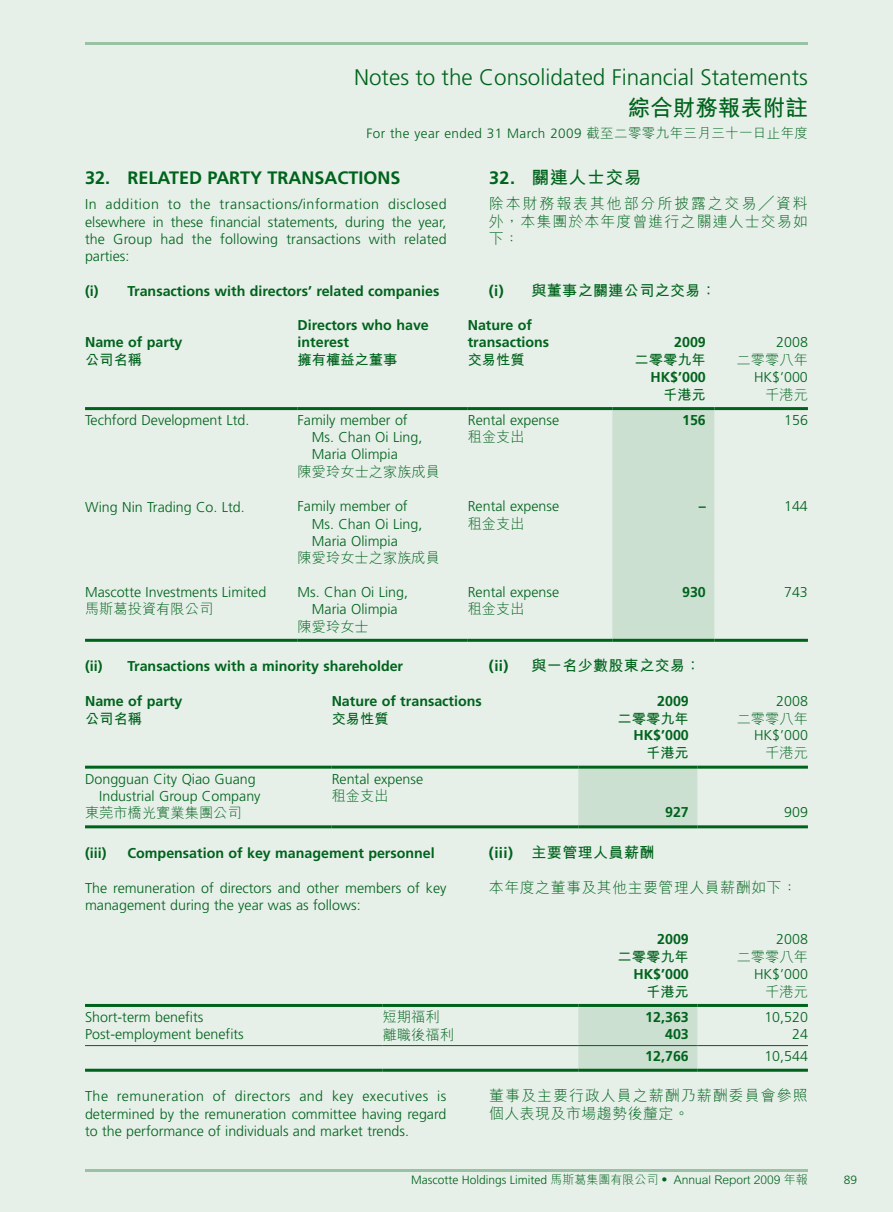
<style>
.page{position:relative;width:893px;height:1212px;background:#e6efe8}
.page>*{position:absolute;margin:0;border:0;box-sizing:border-box;transform-origin:0 0}
.t1{font:300 22.5px "Frutiger LT Std";color:#00631c}
.t2{font:700 22.5px "M Hei HK";color:#00631c}
.t3{font:700 18px "Frutiger LT Std";color:#00631c}
.t4{font:700 18px "M Hei HK";letter-spacing:.03em;color:#00631c}
.t5{font:300 15px/17.2px "M Hei HK";letter-spacing:.065em;color:#00631c;text-align:justify}
.t6{font:700 15px "M Hei HK";letter-spacing:.03em;color:#00631c}
.t7{font:300 15px "M Hei HK";letter-spacing:.03em;color:#00631c}
.t8{font:300 14.25px/17.2px "Frutiger LT Std";color:#00631c}
.t9{font:700 14.25px/17.2px "Frutiger LT Std";color:#00631c}
.t10{font:300 14.25px "M Hei HK";color:#00631c}
.t11{font:700 14.25px "M Hei HK";color:#00631c}
.t12{font:300 13.5px "Frutiger LT Std";letter-spacing:.03em;color:#00631c}
.t13{font:300 12px "M Hei HK";color:#00631c}
.t14{font:300 12px "Frutiger LT Std";color:#00631c}
.s1{font-family:"M Hei HK"}
.s2{font-family:"Frutiger LT Std"}
</style>
<div class="page">
<hr style="left:85px;top:43px;width:723px;height:2px;background:#99c1a4">
<hr style="left:85px;top:1169px;width:723px;height:2px;background:#99c1a4">
<div style="left:612px;top:410px;width:102px;height:229px;background:#cce0d2"></div>
<hr style="left:85px;top:407px;width:213px;height:3px;background:#00631c">
<hr style="left:298px;top:407px;width:170px;height:3px;background:#00631c">
<hr style="left:468px;top:407px;width:144px;height:3px;background:#00631c">
<hr style="left:612px;top:407px;width:102px;height:3px;background:#00631c">
<hr style="left:714px;top:407px;width:94px;height:3px;background:#00631c">
<hr style="left:85px;top:639px;width:213px;height:3px;background:#00631c">
<hr style="left:298px;top:639px;width:170px;height:3px;background:#00631c">
<hr style="left:468px;top:639px;width:144px;height:3px;background:#00631c">
<hr style="left:612px;top:639px;width:102px;height:3px;background:#00631c">
<hr style="left:714px;top:639px;width:94px;height:3px;background:#00631c">
<div style="left:578px;top:769px;width:119px;height:56px;background:#cce0d2"></div>
<hr style="left:85px;top:766px;width:247px;height:3px;background:#00631c">
<hr style="left:332px;top:766px;width:246px;height:3px;background:#00631c">
<hr style="left:578px;top:766px;width:119px;height:3px;background:#00631c">
<hr style="left:697px;top:766px;width:111px;height:3px;background:#00631c">
<hr style="left:85px;top:825px;width:247px;height:3px;background:#00631c">
<hr style="left:332px;top:825px;width:246px;height:3px;background:#00631c">
<hr style="left:578px;top:825px;width:119px;height:3px;background:#00631c">
<hr style="left:697px;top:825px;width:111px;height:3px;background:#00631c">
<div style="left:578px;top:1007px;width:119px;height:62px;background:#cce0d2"></div>
<hr style="left:85px;top:1004px;width:298px;height:3px;background:#00631c">
<hr style="left:383px;top:1004px;width:195px;height:3px;background:#00631c">
<hr style="left:578px;top:1004px;width:119px;height:3px;background:#00631c">
<hr style="left:697px;top:1004px;width:111px;height:3px;background:#00631c">
<hr style="left:85px;top:1045px;width:298px;height:1px;background:#00631c">
<hr style="left:383px;top:1045px;width:195px;height:1px;background:#00631c">
<hr style="left:578px;top:1045px;width:119px;height:1px;background:#00631c">
<hr style="left:697px;top:1045px;width:111px;height:1px;background:#00631c">
<hr style="left:85px;top:1069px;width:298px;height:3px;background:#00631c">
<hr style="left:383px;top:1069px;width:195px;height:3px;background:#00631c">
<hr style="left:578px;top:1069px;width:119px;height:3px;background:#00631c">
<hr style="left:697px;top:1069px;width:111px;height:3px;background:#00631c">
<h1 class="t1" style="left:354px;top:64px;width:455px">Notes to the Consolidated Financial Statements</h1>
<h1 class="t2" style="left:628px;top:91px;width:181px">綜合財務報表附註</h1>
<p class="t12" style="left:366px;top:126px;width:443px">For the year ended 31 March 2009 <span class="s1">截至二零零九年三月三十一日止年度</span></p>
<p class="t4" style="left:489px;top:164px;width:155px"><span class="s2">32.</span> 關連人士交易</p>
<p class="t5" style="left:489px;top:195px;width:321px">除本財務報表其他部分所披露之交易╱資料外，本集團於本年度曾進行之關連人士交易如下：</p>
<p class="t6" style="left:489px;top:279px;width:229px"><span class="s2">(i)</span> 與董事之關連公司之交易：</p>
<p class="t3" style="left:85px;top:167px;width:317px">32. RELATED PARTY TRANSACTIONS</p>
<p class="t8" style="left:85px;top:196px;width:363px;text-align:justify">In addition to the transactions/information disclosed elsewhere in these financial statements, during the year, the Group had the following transactions with related parties:</p>
<p class="t9" style="left:85px;top:282px;width:356px">(i) Transactions with directors’ related companies</p>
<p class="t9" style="left:85px;top:334px;width:99px">Name of party</p>
<p class="t9" style="left:298px;top:317px;width:133px">Directors who have interest</p>
<p class="t9" style="left:468px;top:317px;width:83px">Nature of transactions</p>
<p class="t9" style="left:674px;top:334px;width:33px">2009</p>
<p class="t8" style="left:776px;top:334px;width:33px">2008</p>
<p class="t11" style="left:85px;top:350px;width:59px">公司名稱</p>
<p class="t11" style="left:298px;top:350px;width:101px">擁有權益之董事</p>
<p class="t11" style="left:468px;top:350px;width:59px">交易性質</p>
<p class="t11" style="left:635px;top:350px;width:73px">二零零九年</p>
<p class="t10" style="left:737px;top:350px;width:73px">二零零八年</p>
<p class="t9" style="left:650px;top:368px;width:57px">HK$’000</p>
<p class="t8" style="left:754px;top:369px;width:55px">HK$’000</p>
<p class="t11" style="left:663px;top:384px;width:44px">千港元</p>
<p class="t10" style="left:765px;top:384px;width:44px">千港元</p>
<p class="t8" style="left:85px;top:412px;width:166px">Techford Development Ltd.</p>
<p class="t8" style="left:312px;top:412px;width:112px;text-indent:-14px">Family member of<br>Ms. Chan Oi Ling,<br>Maria Olimpia</p>
<p class="t10" style="left:298px;top:462px;width:144px">陳愛玲女士之家族成員</p>
<p class="t8" style="left:468px;top:412px;width:93px">Rental expense</p>
<p class="t10" style="left:468px;top:427px;width:58px">租金支出</p>
<p class="t9" style="left:682px;top:411px;width:25px">156</p>
<p class="t8" style="left:784px;top:412px;width:25px">156</p>
<p class="t8" style="left:85px;top:499px;width:161px">Wing Nin Trading Co. Ltd.</p>
<p class="t8" style="left:312px;top:498px;width:112px;text-indent:-14px">Family member of<br>Ms. Chan Oi Ling,<br>Maria Olimpia</p>
<p class="t10" style="left:298px;top:548px;width:144px">陳愛玲女士之家族成員</p>
<p class="t8" style="left:85px;top:584px;width:183px">Mascotte Investments Limited</p>
<p class="t10" style="left:85px;top:599px;width:130px">馬斯葛投資有限公司</p>
<p class="t8" style="left:298px;top:584px;width:112px;text-align:center">Ms. Chan Oi Ling,<br>Maria Olimpia</p>
<p class="t10" style="left:298px;top:616px;width:73px">陳愛玲女士</p>
<p class="t8" style="left:468px;top:498px;width:93px">Rental expense</p>
<p class="t10" style="left:468px;top:513px;width:59px">租金支出</p>
<p class="t8" style="left:468px;top:584px;width:93px">Rental expense</p>
<p class="t10" style="left:468px;top:599px;width:58px">租金支出</p>
<p class="t9" style="left:699px;top:498px;width:9px">–</p>
<p class="t8" style="left:784px;top:498px;width:25px">144</p>
<p class="t9" style="left:682px;top:583px;width:25px">930</p>
<p class="t8" style="left:784px;top:584px;width:25px">743</p>
<p class="t6" style="left:489px;top:654px;width:213px"><span class="s2">(ii)</span> 與一名少數股東之交易：</p>
<p class="t9" style="left:85px;top:658px;width:320px">(ii) Transactions with a minority shareholder</p>
<p class="t9" style="left:85px;top:692px;width:99px">Name of party</p>
<p class="t9" style="left:332px;top:692px;width:152px">Nature of transactions</p>
<p class="t9" style="left:657px;top:692px;width:33px">2009</p>
<p class="t8" style="left:776px;top:693px;width:33px">2008</p>
<p class="t11" style="left:85px;top:708px;width:58px">公司名稱</p>
<p class="t11" style="left:332px;top:708px;width:58px">交易性質</p>
<p class="t11" style="left:618px;top:708px;width:73px">二零零九年</p>
<p class="t10" style="left:737px;top:708px;width:73px">二零零八年</p>
<p class="t9" style="left:633px;top:727px;width:57px">HK$’000</p>
<p class="t8" style="left:754px;top:727px;width:55px">HK$’000</p>
<p class="t11" style="left:646px;top:743px;width:44px">千港元</p>
<p class="t10" style="left:765px;top:743px;width:44px">千港元</p>
<p class="t8" style="left:99px;top:770px;width:163px;text-indent:-14px">Dongguan City Qiao Guang<br>Industrial Group Company</p>
<p class="t10" style="left:85px;top:803px;width:158px">東莞市橋光實業集團公司</p>
<p class="t8" style="left:332px;top:770px;width:93px">Rental expense</p>
<p class="t10" style="left:332px;top:785px;width:58px">租金支出</p>
<p class="t9" style="left:665px;top:804px;width:25px">927</p>
<p class="t8" style="left:784px;top:804px;width:25px">909</p>
<p class="t9" style="left:85px;top:844px;width:23px">(iii)</p>
<p class="t9" style="left:128px;top:844px;width:309px">Compensation of key management personnel</p>
<p class="t8" style="left:85px;top:879px;width:363px">The remuneration of directors and other members of key management during the year was as follows:</p>
<p class="t6" style="left:489px;top:842px;width:167px"><span class="s2">(iii)</span> 主要管理人員薪酬</p>
<p class="t7" style="left:489px;top:877px;width:309px">本年度之董事及其他主要管理人員薪酬如下：</p>
<p class="t9" style="left:657px;top:931px;width:33px">2009</p>
<p class="t8" style="left:776px;top:931px;width:33px">2008</p>
<p class="t11" style="left:618px;top:946px;width:73px">二零零九年</p>
<p class="t10" style="left:737px;top:947px;width:73px">二零零八年</p>
<p class="t9" style="left:633px;top:965px;width:57px">HK$’000</p>
<p class="t8" style="left:754px;top:965px;width:55px">HK$’000</p>
<p class="t11" style="left:646px;top:981px;width:44px">千港元</p>
<p class="t10" style="left:765px;top:981px;width:44px">千港元</p>
<p class="t8" style="left:85px;top:1008px;width:120px">Short-term benefits</p>
<p class="t10" style="left:383px;top:1007px;width:58px">短期福利</p>
<p class="t9" style="left:645px;top:1008px;width:45px">12,363</p>
<p class="t8" style="left:764px;top:1008px;width:45px">10,520</p>
<p class="t8" style="left:85px;top:1026px;width:160px">Post-employment benefits</p>
<p class="t10" style="left:383px;top:1024px;width:73px">離職後福利</p>
<p class="t9" style="left:665px;top:1025px;width:25px">403</p>
<p class="t8" style="left:792px;top:1026px;width:17px">24</p>
<p class="t9" style="left:645px;top:1047px;width:45px">12,766</p>
<p class="t8" style="left:764px;top:1047px;width:45px">10,544</p>
<p class="t8" style="left:85px;top:1088px;width:363px;text-align:justify">The remuneration of directors and key executives is determined by the remuneration committee having regard to the performance of individuals and market trends.</p>
<p class="t5" style="left:489px;top:1086px;width:320px">董事及主要行政人員之薪酬乃薪酬委員會參照個人表現及市場趨勢後釐定。</p>
<p class="t13" style="left:411px;top:1171px;width:398px"><span class="s2">Mascotte Holdings Limited</span> 馬斯葛集團有限公司• Annual Report 2009 年報</p>
<p class="t14" style="left:844px;top:1173px;width:15px">89</p>
</div>
